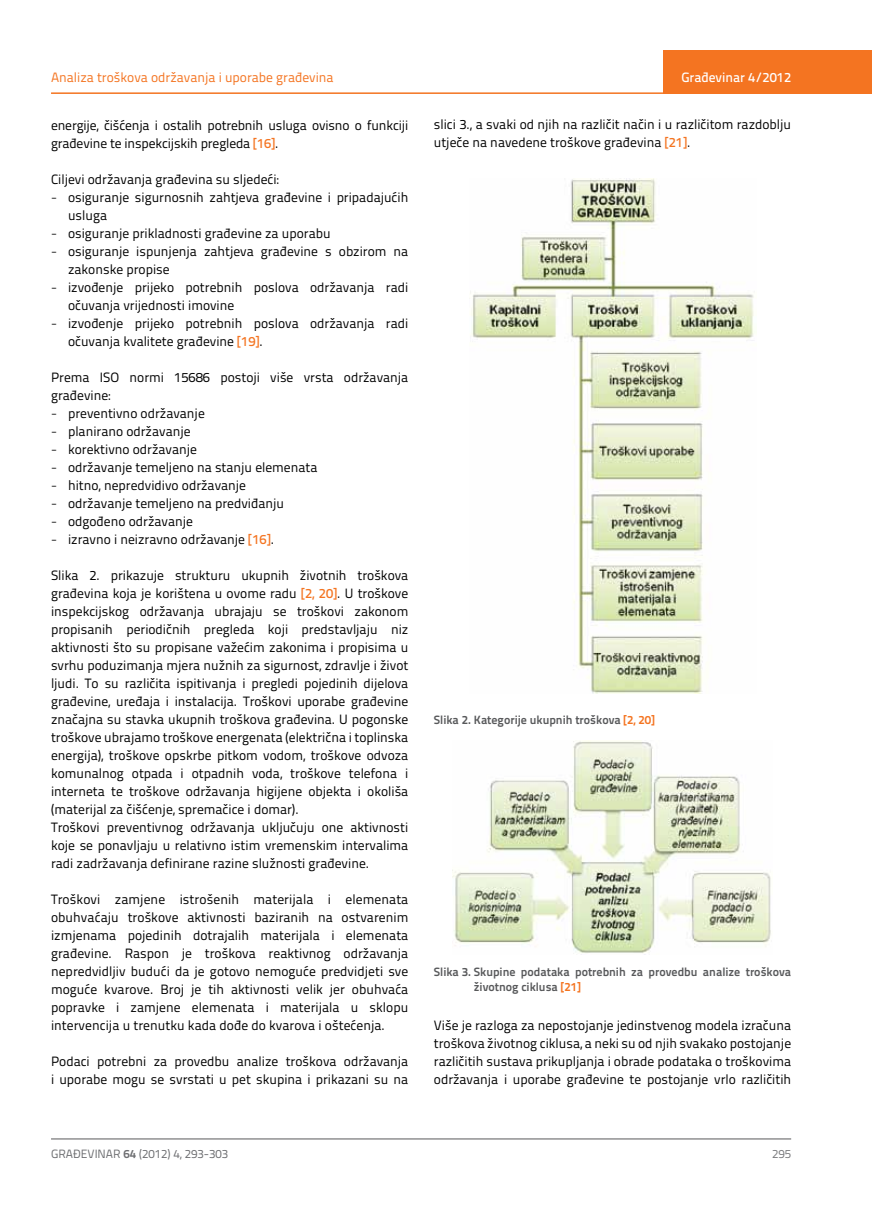
<style>
.page{position:relative;width:872px;height:1212px;background:#fff}
.page>*{position:absolute;margin:0;border:0;box-sizing:border-box;transform-origin:0 0}
.t1{font:13.5px/18px "Titillium Text 22 L";color:#000}
.t2{font:13.5px "Titillium Text 22 L";color:#f47421}
.t3{font:500 13.5px "Titillium Text 22 L";color:#fff}
.t4{font:700 12px/15px "Titillium Text 22 L";color:#58595b}
.t5{font:12px "Titillium Text 22 L";color:#6d6e71}
.t6{font:12px "Titillium Text 22 L";color:#797a7d}
.s1{font-weight:500;color:#f47421}
.s2{font-weight:300}
.s3{color:#f47421}
.s4{font-weight:700}
</style>
<div class="page">
<hr style="left:51px;top:92px;width:821px;height:2px;background:#f47421">
<div style="left:663px;top:50px;width:209px;height:44px;background:#f47421"></div>
<hr style="left:51px;top:1139px;width:740px;height:1px;background:#58595b">
<img style="left:470px;top:178px;width:285px;height:516px">
<img style="left:452px;top:741px;width:319px;height:214px">
<p class="t2" style="left:51px;top:68px;width:284px">Analiza troškova održavanja i uporabe građevina</p>
<p class="t1" style="left:51px;top:115px;width:359px">energije, čišćenja i ostalih potrebnih usluga ovisno o funkciji građevine te inspekcijskih pregleda <span class="s1">[16]</span>.</p>
<p class="t1" style="left:51px;top:169px;width:229px">Ciljevi održavanja građevina su sljedeći:</p>
<p class="t1" style="left:68px;top:187px;width:342px;text-indent:-17px"><span class="s2">-</span> osiguranje sigurnosnih zahtjeva građevine i pripadajućih usluga</p>
<p class="t1" style="left:51px;top:223px;width:281px"><span class="s2">-</span> osiguranje prikladnosti građevine za uporabu</p>
<p class="t1" style="left:68px;top:241px;width:342px;text-indent:-17px"><span class="s2">-</span> osiguranje ispunjenja zahtjeva građevine s obzirom na zakonske propise</p>
<p class="t1" style="left:68px;top:277px;width:342px;text-indent:-17px"><span class="s2">-</span> izvođenje prijeko potrebnih poslova održavanja radi očuvanja vrijednosti imovine</p>
<p class="t1" style="left:68px;top:313px;width:342px;text-indent:-17px"><span class="s2">-</span> izvođenje prijeko potrebnih poslova održavanja radi očuvanja kvalitete građevine <span class="s1">[19]</span>.</p>
<p class="t1" style="left:51px;top:367px;width:359px">Prema ISO normi 15686 postoji više vrsta održavanja građevine:</p>
<p class="t1" style="left:51px;top:403px;width:155px"><span class="s2">-</span> preventivno održavanje</p>
<p class="t1" style="left:51px;top:421px;width:141px"><span class="s2">-</span> planirano održavanje</p>
<p class="t1" style="left:51px;top:439px;width:147px"><span class="s2">-</span> korektivno održavanje</p>
<p class="t1" style="left:51px;top:457px;width:268px"><span class="s2">-</span> održavanje temeljeno na stanju elemenata</p>
<p class="t1" style="left:51px;top:475px;width:197px"><span class="s2">-</span> hitno, nepredvidivo održavanje</p>
<p class="t1" style="left:51px;top:493px;width:234px"><span class="s2">-</span> održavanje temeljeno na predviđanju</p>
<p class="t1" style="left:51px;top:511px;width:143px"><span class="s2">-</span> odgođeno održavanje</p>
<p class="t1" style="left:51px;top:529px;width:224px"><span class="s2">-</span> izravno i neizravno održavanje <span class="s1">[16]</span>.</p>
<p class="t1" style="left:51px;top:565px;width:359px">Slika 2. prikazuje strukturu ukupnih životnih troškova građevina koja je korištena u ovome radu <span class="s1">[2, 20]</span>. U troškove inspekcijskog održavanja ubrajaju se troškovi zakonom propisanih periodičnih pregleda koji predstavljaju niz aktivnosti što su propisane važećim zakonima i propisima u svrhu poduzimanja mjera nužnih za sigurnost, zdravlje i život ljudi. To su različita ispitivanja i pregledi pojedinih dijelova građevine, uređaja i instalacija. Troškovi uporabe građevine značajna su stavka ukupnih troškova građevina. U pogonske troškove ubrajamo troškove energenata (električna i toplinska energija), troškove opskrbe pitkom vodom, troškove odvoza komunalnog otpada i otpadnih voda, troškove telefona i interneta te troškove održavanja higijene objekta i okoliša (materijal za čišćenje, spremačice i domar).<br>Troškovi preventivnog održavanja uključuju one aktivnosti koje se ponavljaju u relativno istim vremenskim intervalima radi zadržavanja definirane razine služnosti građevine.</p>
<p class="t1" style="left:51px;top:890px;width:359px;text-align:justify">Troškovi zamjene istrošenih materijala i elemenata obuhvaćaju troškove aktivnosti baziranih na ostvarenim izmjenama pojedinih dotrajalih materijala i elemenata građevine. Raspon je troškova reaktivnog održavanja nepredvidljiv budući da je gotovo nemoguće predvidjeti sve moguće kvarove. Broj je tih aktivnosti velik jer obuhvaća popravke i zamjene elemenata i materijala u sklopu intervencija u trenutku kada dođe do kvarova i oštećenja.</p>
<p class="t1" style="left:51px;top:1052px;width:359px">Podaci potrebni za provedbu analize troškova održavanja i uporabe mogu se svrstati u pet skupina i prikazani su na</p>
<p class="t3" style="left:681px;top:67px;width:111px">Građevinar 4/2012</p>
<p class="t1" style="left:434px;top:115px;width:359px">slici 3., a svaki od njih na različit način i u različitom razdoblju utječe na navedene troškove građevina <span class="s1">[21]</span>.</p>
<p class="t4" style="left:434px;top:712px;width:222px">Slika 2. Kategorije ukupnih troškova <span class="s3">[2, 20]</span></p>
<p class="t4" style="left:474px;top:964px;width:319px;text-indent:-40px">Slika 3. Skupine podataka potrebnih za provedbu analize troškova životnog ciklusa <span class="s3">[21]</span></p>
<p class="t1" style="left:434px;top:1016px;width:359px;text-align:justify">Više je razloga za nepostojanje jedinstvenog modela izračuna troškova životnog ciklusa, a neki su od njih svakako postojanje različitih sustava prikupljanja i obrade podataka o troškovima održavanja i uporabe građevine te postojanje vrlo različitih</p>
<p class="t5" style="left:51px;top:1144px;width:179px">GRAĐEVINAR <span class="s4">64</span> (2012) 4, 293-303</p>
<p class="t6" style="left:772px;top:1144px;width:21px">295</p>
</div>
